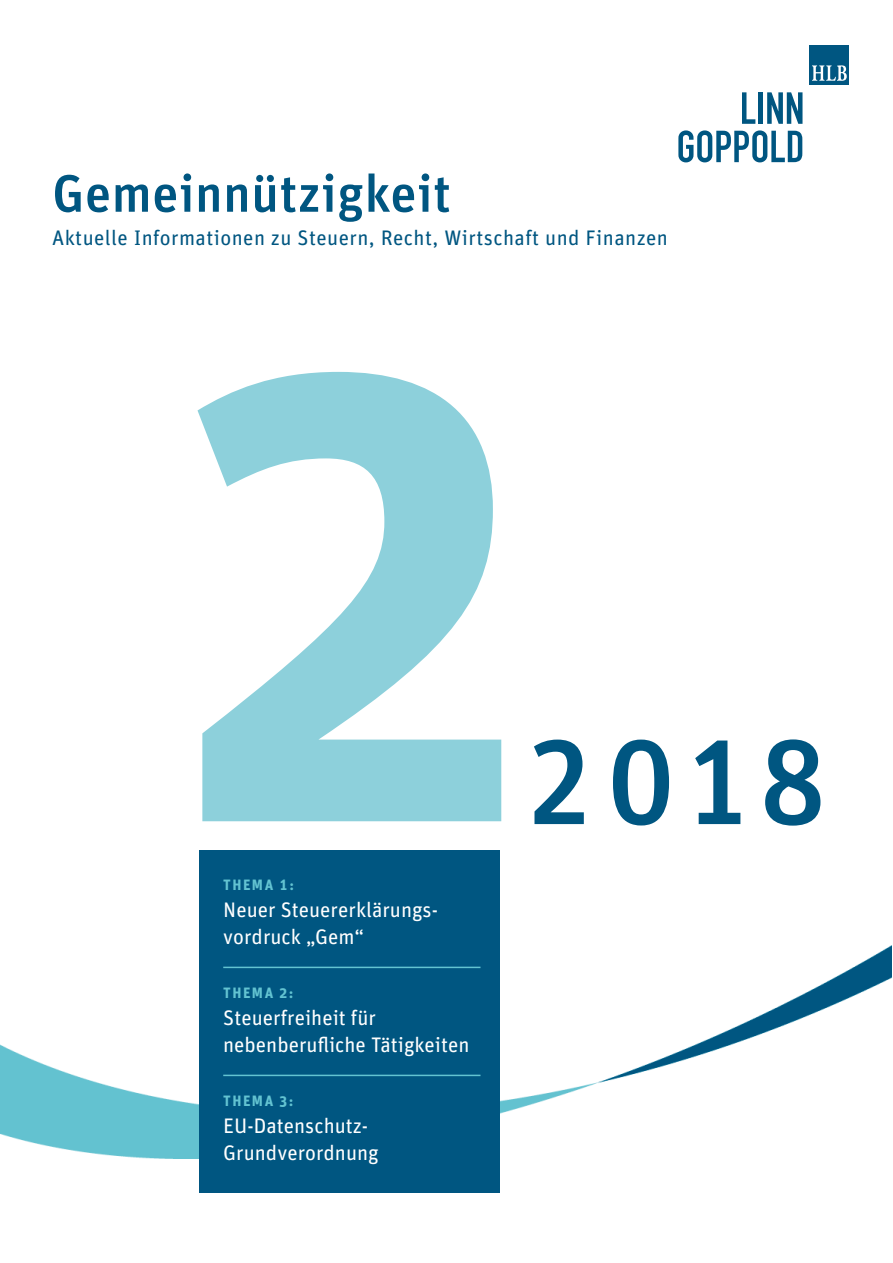
<style>
.page{position:relative;width:893px;height:1263px;background:#fff}
.page>*{position:absolute;margin:0;border:0;box-sizing:border-box;transform-origin:0 0}
.t1{font:700 687px "Unit Pro";color:#8dd0db}
.t2{font:500 120px "Unit Pro";color:#005681}
.t3{font:500 52.5px "Unit Pro";letter-spacing:.01em;color:#005681}
.t4{font:21px/27px "Unit Pro";color:#fff}
.t5{font:21px "Unit Pro";letter-spacing:.02em;color:#005681}
.t6{font:700 15px "Unit Pro";letter-spacing:.1em;color:#63c3d1}
</style>
<div class="page">
<img style="left:0;top:945px;width:891px;height:213px">
<svg style="left:742px;top:92px;width:13px;height:32px"></svg>
<div style="left:758px;top:92px;width:5px;height:32px;background:#005681"></div>
<svg style="left:767px;top:92px;width:35px;height:32px"></svg>
<svg style="left:678px;top:130px;width:125px;height:33px"></svg>
<div style="left:810px;top:46px;width:39px;height:39px;background:#005681"></div>
<svg style="left:812px;top:65px;width:35px;height:16px"></svg>
<div style="left:199px;top:850px;width:301px;height:343px;background:#005681"></div>
<hr style="left:223px;top:967px;width:257px;height:1px;background:#63c3d1">
<hr style="left:223px;top:1075px;width:257px;height:1px;background:#63c3d1">
<h3 class="t3" style="left:52px;top:160px;width:400px">Gemeinnützigkeit</h3>
<p class="t5" style="left:52px;top:224px;width:617px">Aktuelle Informationen zu Steuern, Recht, Wirtschaft und Finanzen</p>
<h1 class="t1" style="left:176px;top:135px;width:357px">2</h1>
<p class="t6" style="left:223px;top:875px;width:72px">THEMA 1:</p>
<p class="t4" style="left:223px;top:896px;width:216px">Neuer Steuererklärungs&shy;vordruck „Gem“</p>
<p class="t6" style="left:223px;top:983px;width:72px">THEMA 2:</p>
<p class="t4" style="left:223px;top:1004px;width:248px">Steuerfreiheit für nebenberufliche Tätigkeiten</p>
<p class="t6" style="left:223px;top:1091px;width:72px">THEMA 3:</p>
<p class="t4" style="left:223px;top:1112px;width:157px">EU-Datenschutz-<br>Grundverordnung</p>
<h2 class="t2" style="left:526px;top:705px;width:301px">2018</h2>
</div>
